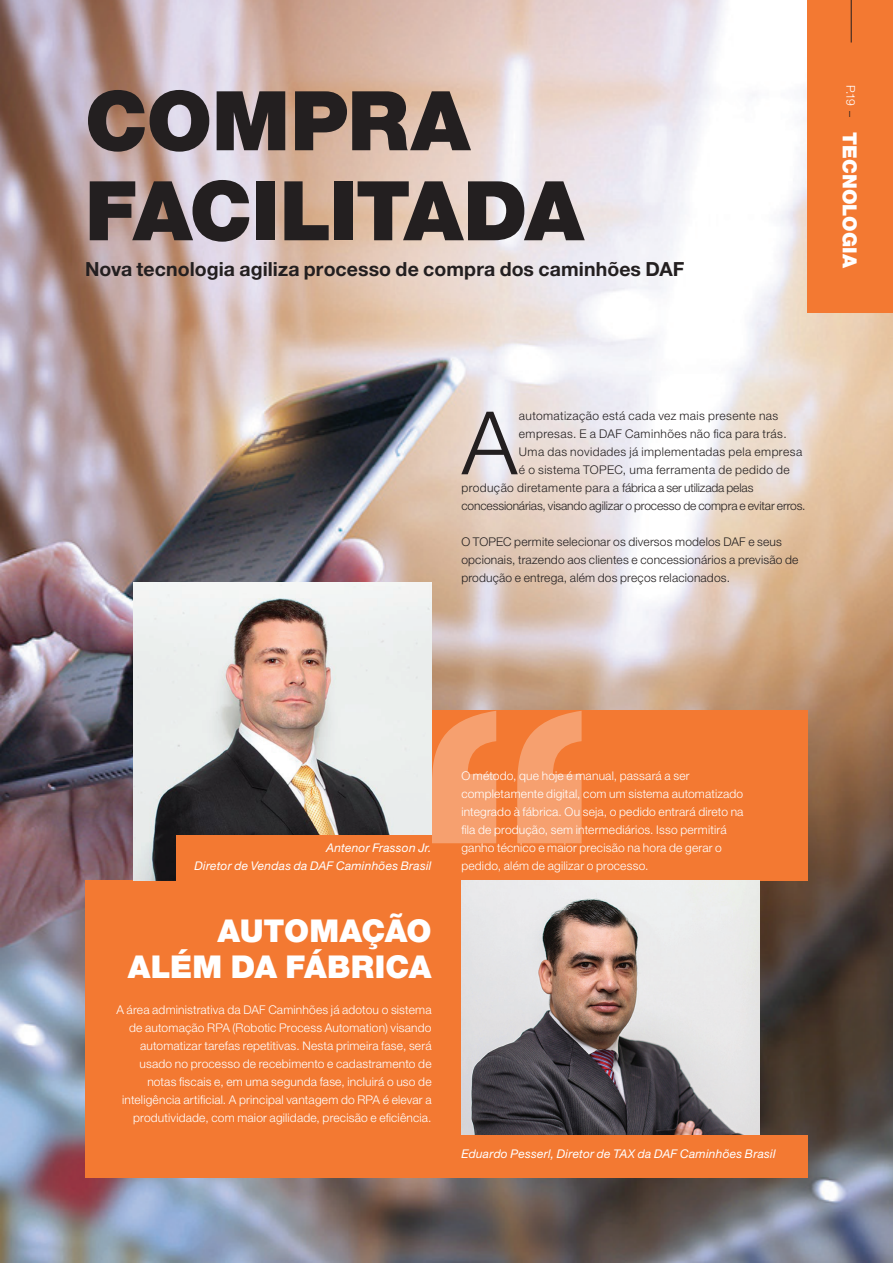
<style>
.page{position:relative;width:893px;height:1263px;background:#fff}
.page>*{position:absolute;margin:0;border:0;box-sizing:border-box;transform-origin:0 0}
.t1{font:900 349.5px "Helvetica Neue LT Pro";color:#fff}
.t2{font:300 87.6px "Helvetica Neue LT Pro";color:#231f20}
.t3{font:900 82.5px/90px "Helvetica Neue LT Pro";letter-spacing:-.01em;color:#231f20}
.t4{font:900 31.5px/36px "Helvetica Neue LT Pro";letter-spacing:-.01em;color:#fff;text-align:right}
.t5{font:700 19.5px "Helvetica Neue LT Pro";letter-spacing:.005em;color:#231f20}
.t6{font:900 19.5px "Helvetica Neue LT Pro";letter-spacing:.005em;color:#fff}
.t7{font:300 12px/18px "Helvetica Neue LT Pro";letter-spacing:.015em;color:#fff;text-align:right}
.t8{font:300 12px/18px "Helvetica Neue LT Pro";letter-spacing:.015em;color:#231f20}
.t9{font:300 12px "Helvetica Neue LT Pro";letter-spacing:.035em;color:#231f20}
.t10{font:italic 12px/18px "Helvetica Neue LT Pro";letter-spacing:.02em;color:#fff;text-align:right}
.t11{font:300 12px "Helvetica Neue LT Pro";letter-spacing:-.01em;color:#231f20}
.s1{color:#231f20}
</style>
<div class="page">
<img style="left:0;top:0;width:893px;height:1263px">
<div style="left:85px;top:880px;width:376px;height:298px;background:#f37932"></div>
<div style="left:432px;top:710px;width:376px;height:170px;background:#f37932"></div>
<img style="left:461px;top:880px;width:298px;height:255px">
<img style="left:134px;top:583px;width:298px;height:297px">
<div style="left:461px;top:1135px;width:347px;height:43px;background:#f37932"></div>
<div style="left:176px;top:835px;width:256px;height:47px;background:#f37932"></div>
<div style="left:808px;top:0;width:85px;height:312px;background:#f37932"></div>
<hr style="left:851px;top:0;width:1px;height:43px;background:#231f20">
<h3 class="t3" style="left:85px;top:75px;width:501px">COMPRA<br>FACILITADA</h3>
<h3 class="t5" style="left:85px;top:257px;width:601px">Nova tecnologia agiliza processo de compra dos caminhões DAF</h3>
<p class="t7" style="left:860px;top:85px;width:34px;rotate:90deg">P.19 <span class="s1">–</span></p>
<h3 class="t6" style="left:861px;top:132px;width:138px;rotate:90deg">TECNOLOGIA</h3>
<h2 class="t2" style="left:462px;top:390px;width:57px">A</h2>
<p class="t9" style="left:519px;top:409px;width:261px">automatização está cada vez mais presente nas</p>
<p class="t9" style="left:519px;top:427px;width:269px">empresas. E a DAF Caminhões não fica para trás.</p>
<p class="t9" style="left:519px;top:445px;width:285px">Uma das novidades já implementadas pela empresa</p>
<p class="t9" style="left:519px;top:463px;width:272px">é o sistema TOPEC, uma ferramenta de pedido de</p>
<p class="t8" style="left:461px;top:479px;width:294px">produção diretamente para a fábrica a ser utilizada pelas</p>
<p class="t11" style="left:461px;top:499px;width:346px">concessionárias, visando agilizar o processo de compra e evitar erros.</p>
<p class="t8" style="left:461px;top:533px;width:338px">O TOPEC permite selecionar os diversos modelos DAF e seus opcionais, trazendo aos clientes e concessionários a previsão de produção e entrega, além dos preços relacionados.</p>
<h1 class="t1" style="left:416px;top:627px;width:183px">“</h1>
<p class="t7" style="left:461px;top:767px;width:284px;text-align:left">O método, que hoje é manual, passará a ser completamente digital, com um sistema automatizado integrado à fábrica. Ou seja, o pedido entrará direto na fila de produção, sem intermediários. Isso permitirá ganho técnico e maior precisão na hora de gerar o pedido, além de agilizar o processo.</p>
<p class="t10" style="left:194px;top:839px;width:239px">Antenor Frasson Jr.<br>Diretor de Vendas da DAF Caminhões Brasil</p>
<h3 class="t4" style="left:128px;top:913px;width:305px">AUTOMAÇÃO<br>ALÉM DA FÁBRICA</h3>
<p class="t7" style="left:116px;top:1001px;width:317px">A área administrativa da DAF Caminhões já adotou o sistema de automação RPA (Robotic Process Automation) visando automatizar tarefas repetitivas. Nesta primeira fase, será usado no processo de recebimento e cadastramento de notas fiscais e, em uma segunda fase, incluirá o uso de inteligência artificial. A principal vantagem do RPA é elevar a produtividade, com maior agilidade, precisão e eficiência.</p>
<p class="t10" style="left:461px;top:1145px;width:316px">Eduardo Pesserl, Diretor de TAX da DAF Caminhões Brasil</p>
</div>
